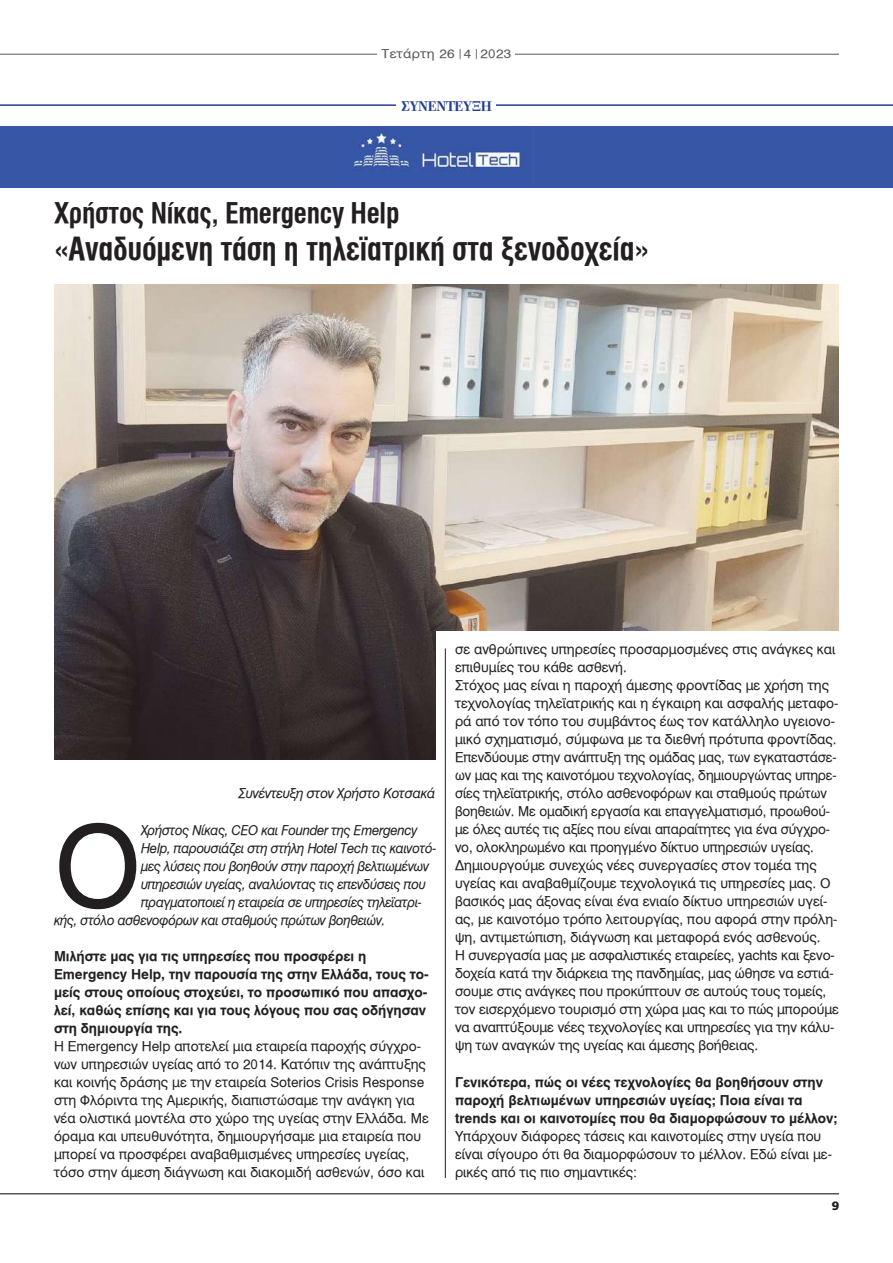
<style>
.page{position:relative;width:893px;height:1263px;background:#fff}
.page>*{position:absolute;margin:0;border:0;box-sizing:border-box;transform-origin:0 0}
.t1{font:112.2px "UB Helvetica";color:#231f20}
.t2{font:31.8px "UB Helvetica Cond Bold";letter-spacing:-.01em;color:#231f20}
.t3{font:28.5px "UB Helvetica Cond Bold";letter-spacing:-.01em;color:#231f20}
.t4{font:700 15px "PF Bodoni Text";letter-spacing:-.03em;color:#253f8e}
.t5{font:13.5px/18px "UB Helvetica";color:#231f20}
.t6{font:13.5px/18px "UB Helvetica Bold";color:#231f20}
.t7{font:13.5px "UB Helvetica Italic";letter-spacing:-.025em;color:#231f20}
.t8{font:12.15px "UB Helvetica";letter-spacing:.025em;color:#55585a;scale:1.11 1}
.t9{font:900 12.15px "PF Catalog";color:#231f20;scale:1.11 1}
.s1{font-style:italic}
</style>
<div class="page">
<hr style="left:0;top:54px;width:839px;height:1px;background:#55585a">
<hr style="left:0;top:1193px;width:839px;height:1px;background:#55585a">
<div style="left:0;top:126px;width:893px;height:62px;background:#3756a6"></div>
<img style="left:353px;top:130px;width:173px;height:42px">
<img style="left:54px;top:285px;width:381px;height:474px">
<hr style="left:445px;top:648px;width:1px;height:530px;background:#231f20">
<hr style="left:0;top:104px;width:893px;height:2px;background:#253f8e">
<div style="left:397px;top:95px;width:99px;height:20px;background:#fff"></div>
<img style="left:422px;top:285px;width:417px;height:345px">
<div style="left:378px;top:48px;width:137px;height:10px;background:#fff"></div>
<p class="t8" style="left:382px;top:47px;width:119px">Τετάρτη 26 <span class="s1">/</span>4 <span class="s1">/</span>2023</p>
<p class="t4" style="left:401px;top:98px;width:92px">ΣΥΝΈΝΤΕΥΞΗ</p>
<h3 class="t3" style="left:54px;top:197px;width:347px">Χρήστος Νίκας, Emergency Help</h3>
<h2 class="t2" style="left:54px;top:231px;width:597px">«Αναδυόμενη τάση η τηλεϊατρική στα ξενοδοχεία»</h2>
<p class="t7" style="left:238px;top:785px;width:198px">Συνέντευξη στον Χρήστο Κοτσακά</p>
<h1 class="t1" style="left:54px;top:803px;width:90px">Ο</h1>
<p class="t7" style="left:141px;top:822px;width:278px">Χρήστος Νίκας, CEO και Founder της Emergency</p>
<p class="t7" style="left:141px;top:840px;width:297px">Help, παρουσιάζει στη στήλη Hotel Tech τις καινοτό-</p>
<p class="t7" style="left:141px;top:858px;width:290px">μες λύσεις που βοηθούν στην παροχή βελτιωμένων</p>
<p class="t7" style="left:141px;top:876px;width:286px">υπηρεσιών υγείας, αναλύοντας τις επενδύσεις που</p>
<p class="t7" style="left:141px;top:894px;width:283px">πραγματοποιεί η εταιρεία σε υπηρεσίες τηλεϊατρι-</p>
<p class="t7" style="left:54px;top:912px;width:333px">κής, στόλο ασθενοφόρων και σταθμούς πρώτων βοηθειών.</p>
<p class="t6" style="left:54px;top:947px;width:376px">Μιλήστε μας για τις υπηρεσίες που προσφέρει η Emergency Help, την παρουσία της στην Ελλάδα, τους το&shy;μείς στους οποίους στοχεύει, το προσωπικό που απασχο&shy;λεί, καθώς επίσης και για τους λόγους που σας οδήγησαν στη δημιουργία της.</p>
<p class="t5" style="left:54px;top:1037px;width:377px">Η Emergency Help αποτελεί μια εταιρεία παροχής σύγχρο&shy;νων υπηρεσιών υγείας από το 2014. Κατόπιν της ανάπτυξης και κοινής δράσης με την εταιρεία Soterios Crisis Response στη Φλόριντα της Αμερικής, διαπιστώσαμε την ανάγκη για νέα ολιστικά μοντέλα στο χώρο της υγείας στην Ελλάδα. Με όραμα και υπευθυνότητα, δημιουργήσαμε μια εταιρεία που μπορεί να προσφέρει αναβαθμισμένες υπηρεσίες υγείας, τόσο στην άμεση διάγνωση και διακομιδή ασθενών, όσο και</p>
<p class="t5" style="left:455px;top:641px;width:385px">σε ανθρώπινες υπηρεσίες προσαρμοσμένες στις ανάγκες και επιθυμίες του κάθε ασθενή.<br>Στόχος μας είναι η παροχή άμεσης φροντίδας με χρήση της τεχνολογίας τηλεϊατρικής και η έγκαιρη και ασφαλής μεταφο&shy;ρά από τον τόπο του συμβάντος έως τον κατάλληλο υγειονο&shy;μικό σχηματισμό, σύμφωνα με τα διεθνή πρότυπα φροντίδας.<br>Επενδύουμε στην ανάπτυξη της ομάδας μας, των εγκαταστάσε&shy;ων μας και της καινοτόμου τεχνολογίας, δημιουργώντας υπηρε&shy;σίες τηλεϊατρικής, στόλο ασθενοφόρων και σταθμούς πρώτων βοηθειών. Με ομαδική εργασία και επαγγελματισμό, προωθού&shy;με όλες αυτές τις αξίες που είναι απαραίτητες για ένα σύγχρο&shy;νο, ολοκληρωμένο και προηγμένο δίκτυο υπηρεσιών υγείας.<br>Δημιουργούμε συνεχώς νέες συνεργασίες στον τομέα της υγείας και αναβαθμίζουμε τεχνολογικά τις υπηρεσίες μας. Ο βασικός μας άξονας είναι ένα ενιαίο δίκτυο υπηρεσιών υγεί&shy;ας, με καινοτόμο τρόπο λειτουργίας, που αφορά στην πρόλη&shy;ψη, αντιμετώπιση, διάγνωση και μεταφορά ενός ασθενούς.<br>Η συνεργασία μας με ασφαλιστικές εταιρείες, yachts και ξενο&shy;δοχεία κατά την διάρκεια της πανδημίας, μας ώθησε να εστιά&shy;σουμε στις ανάγκες που προκύπτουν σε αυτούς τους τομείς, τον εισερχόμενο τουρισμό στη χώρα μας και το πώς μπορούμε να αναπτύξουμε νέες τεχνολογίες και υπηρεσίες για την κάλυ&shy;ψη των αναγκών της υγείας και άμεσης βοήθειας.</p>
<p class="t6" style="left:455px;top:1073px;width:384px">Γενικότερα, πώς οι νέες τεχνολογίες θα βοηθήσουν στην παροχή βελτιωμένων υπηρεσιών υγείας; Ποια είναι τα trends και οι καινοτομίες που θα διαμορφώσουν το μέλλον;</p>
<p class="t5" style="left:455px;top:1127px;width:379px">Υπάρχουν διάφορες τάσεις και καινοτομίες στην υγεία που είναι σίγουρο ότι θα διαμορφώσουν το μέλλον. Εδώ είναι με&shy;ρικές από τις πιο σημαντικές:</p>
<p class="t9" style="left:831px;top:1198px;width:9px">9</p>
</div>
